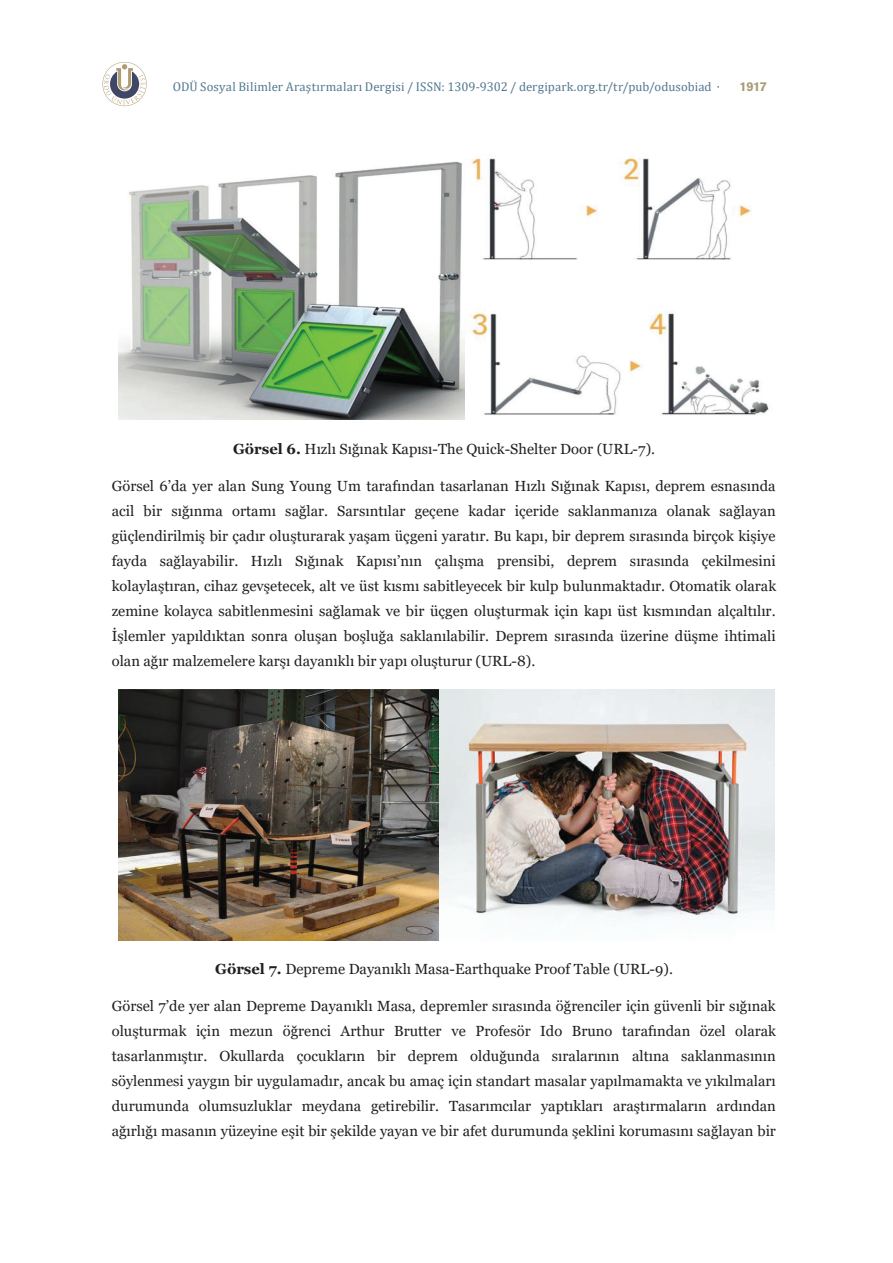
<style>
.page{position:relative;width:893px;height:1263px;background:#fff}
.page>*{position:absolute;margin:0;border:0;box-sizing:border-box;transform-origin:0 0}
.t1{font:14.7px/25px "Georgia";color:#231f20;text-align:justify}
.t2{font:12.75px "Cambria";letter-spacing:.01em;color:#517990}
.t3{font:700 12.75px "Akzidenz Grotesk Pro";color:#a99c7a}
.s1{font-weight:700}
</style>
<div class="page">
<svg style="left:102px;top:62px;width:45px;height:44px"></svg>
<img style="left:119px;top:157px;width:650px;height:263px">
<img style="left:119px;top:690px;width:656px;height:250px">
<p class="t2" style="left:173px;top:79px;width:549px">ODÜ Sosyal Bilimler Araştırmaları Dergisi / ISSN: 1309-9302 / dergipark.org.tr/tr/pub/odusobiad ∙</p>
<p class="t3" style="left:739px;top:78px;width:29px">1917</p>
<p class="t1" style="left:233px;top:436px;width:424px"><span class="s1">Görsel 6.</span> Hızlı Sığınak Kapısı-The Quick-Shelter Door (URL-7).</p>
<p class="t1" style="left:112px;top:474px;width:666px">Görsel 6’da yer alan Sung Young Um tarafından tasarlanan Hızlı Sığınak Kapısı, deprem esnasında acil bir sığınma ortamı sağlar. Sarsıntılar geçene kadar içeride saklanmanıza olanak sağlayan güçlendirilmiş bir çadır oluşturarak yaşam üçgeni yaratır. Bu kapı, bir deprem sırasında birçok kişiye fayda sağlayabilir. Hızlı Sığınak Kapısı’nın çalışma prensibi, deprem sırasında çekilmesini kolaylaştıran, cihaz gevşetecek, alt ve üst kısmı sabitleyecek bir kulp bulunmaktadır. Otomatik olarak zemine kolayca sabitlenmesini sağlamak ve bir üçgen oluşturmak için kapı üst kısmından alçaltılır.<br>İşlemler yapıldıktan sonra oluşan boşluğa saklanılabilir. Deprem sırasında üzerine düşme ihtimali olan ağır malzemelere karşı dayanıklı bir yapı oluşturur (URL-8).</p>
<p class="t1" style="left:215px;top:956px;width:459px"><span class="s1">Görsel 7.</span> Depreme Dayanıklı Masa-Earthquake Proof Table (URL-9).</p>
<p class="t1" style="left:112px;top:994px;width:666px">Görsel 7’de yer alan Depreme Dayanıklı Masa, depremler sırasında öğrenciler için güvenli bir sığınak oluşturmak için mezun öğrenci Arthur Brutter ve Profesör Ido Bruno tarafından özel olarak tasarlanmıştır. Okullarda çocukların bir deprem olduğunda sıralarının altına saklanmasının söylenmesi yaygın bir uygulamadır, ancak bu amaç için standart masalar yapılmamakta ve yıkılmaları durumunda olumsuzluklar meydana getirebilir. Tasarımcılar yaptıkları araştırmaların ardından ağırlığı masanın yüzeyine eşit bir şekilde yayan ve bir afet durumunda şeklini korumasını sağlayan bir</p>
</div>
